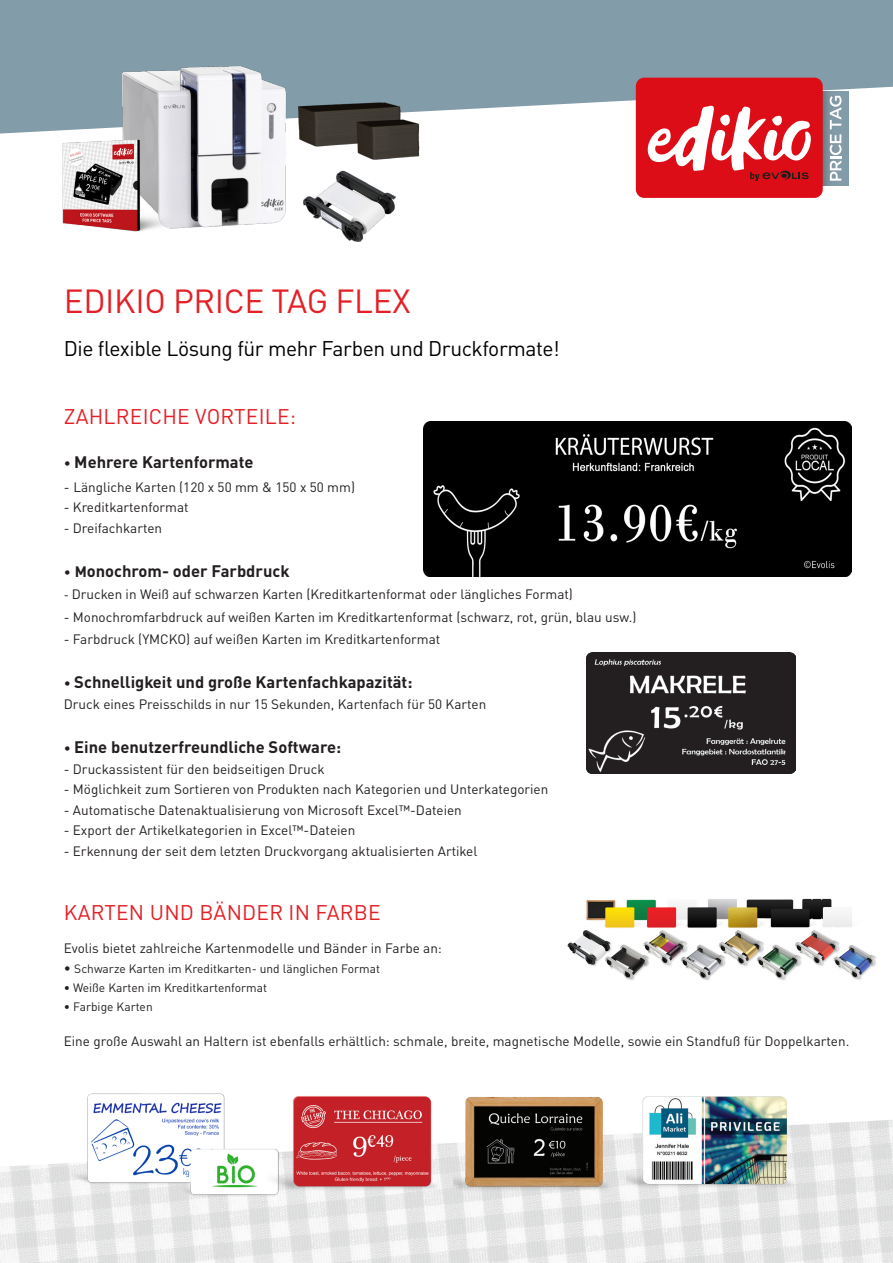
<style>
.page{position:relative;width:893px;height:1263px;background:#fff}
.page>*{position:absolute;margin:0;border:0;box-sizing:border-box;transform-origin:0 0}
.TITRE{font:33px "DINOT";letter-spacing:-.01em;color:#e41f25}
.TITRE-2{font:21px "DINOT";letter-spacing:-.02em;color:#000}
.t1{font:21px "DINOT";letter-spacing:.01em;color:#e41f25}
.t2{font:700 16.5px "DINOT";color:#231f20}
.t3{font:13.5px "DINOT";color:#231f20}
.t4{font:12px "DINOT";color:#231f20}
.s1{font-weight:400;font-size:13.5px}
.s2{font-size:15px}
.s3{font-size:12px}
.s4{font-size:13.5px}
</style>
<div class="page">
<svg style="left:0;top:0;width:893px;height:134px;background:#92a8b3"></svg>
<img style="left:0;top:1120px;width:893px;height:143px">
<img style="left:41px;top:17px;width:385px;height:225px">
<img style="left:453px;top:1096px;width:190px;height:113px">
<img style="left:60px;top:1093px;width:219px;height:124px">
<img style="left:266px;top:1093px;width:206px;height:106px">
<img style="left:587px;top:652px;width:209px;height:121px">
<img style="left:423px;top:421px;width:429px;height:156px">
<img style="left:626px;top:1096px;width:203px;height:111px">
<img style="left:567px;top:898px;width:309px;height:83px">
<svg style="left:823px;top:91px;width:25px;height:94px"></svg>
<svg style="left:830px;top:96px;width:11px;height:85px"></svg>
<div style="left:636px;top:78px;width:187px;height:120px;background:#dc0d16;border-radius:8px"></div>
<svg style="left:647px;top:106px;width:164px;height:75px"></svg>
<p class="TITRE" style="left:64px;top:281px;width:348px">EDIKIO PRICE TAG FLEX</p>
<p class="TITRE-2" style="left:64px;top:336px;width:498px">Die flexible Lösung für mehr Farben und Druckformate!</p>
<p class="t1" style="left:64px;top:404px;width:234px">ZAHLREICHE VORTEILE:</p>
<p class="t2" style="left:64px;top:451px;width:191px"><span class="s1">•</span> Mehrere Kartenformate</p>
<p class="t3" style="left:64px;top:478px;width:293px">- Längliche Karten (120 x 50 mm &amp; 150 x 50 mm)</p>
<p class="t3" style="left:64px;top:499px;width:126px">- Kreditkartenformat</p>
<p class="t3" style="left:64px;top:519px;width:100px">- Dreifachkarten</p>
<p class="t2" style="left:64px;top:560px;width:227px"><span class="s1">•</span> <span class="s2">M</span>onochrom- oder Farbdruck</p>
<p class="t3" style="left:64px;top:586px;width:511px"><span class="s3">-</span> Drucken in Weiß auf schwarzen Karten (Kreditkartenformat oder längliches Format)</p>
<p class="t3" style="left:64px;top:608px;width:574px">- Monochromfarbdruck auf weißen Karten im Kreditkartenformat (schwarz, rot, grün, blau usw.)</p>
<p class="t3" style="left:64px;top:630px;width:378px">- Farbdruck (YMCKO) auf weißen Karten im Kreditkartenformat</p>
<p class="t2" style="left:64px;top:672px;width:350px"><span class="s1">•</span> Schnelligkeit und große Kartenfachkapazität:</p>
<p class="t3" style="left:64px;top:695px;width:424px">Druck eines Preisschilds in nur 15 Sekunden, Kartenfach für 50 Karten</p>
<p class="t2" style="left:64px;top:736px;width:279px"><span class="s1">•</span> Eine benutzerfreundliche Software:</p>
<p class="t3" style="left:64px;top:760px;width:262px">- Druckassistent für den beidseitigen Druck</p>
<p class="t3" style="left:64px;top:781px;width:486px">- Möglichkeit zum Sortieren von Produkten nach Kategorien und Unterkategorien</p>
<p class="t3" style="left:64px;top:801px;width:400px">- Automatische Datenaktualisierung von Microsoft Excel™-Dateien</p>
<p class="t3" style="left:64px;top:822px;width:293px">- Export der Artikelkategorien in Excel™-Dateien</p>
<p class="t3" style="left:64px;top:842px;width:415px">- Erkennung der seit dem letzten Druckvorgang aktualisierten Artikel</p>
<p class="t1" style="left:64px;top:899px;width:318px">KARTEN UND BÄNDER IN FARBE</p>
<p class="t3" style="left:64px;top:939px;width:380px">Evolis bietet zahlreiche Kartenmodelle und Bänder in Farbe an:</p>
<p class="t4" style="left:64px;top:961px;width:318px"><span class="s4">•</span> Schwarze Karten im Kreditkarten- und länglichen Format</p>
<p class="t4" style="left:64px;top:980px;width:205px">• Weiße Karten im Kreditkartenformat</p>
<p class="t4" style="left:64px;top:999px;width:90px">• Farbige Karten</p>
<p class="t3" style="left:64px;top:1033px;width:787px">Eine große Auswahl an Haltern ist ebenfalls erhältlich: schmale, breite, magnetische Modelle, sowie ein Standfuß für Doppelkarten.</p>
</div>
